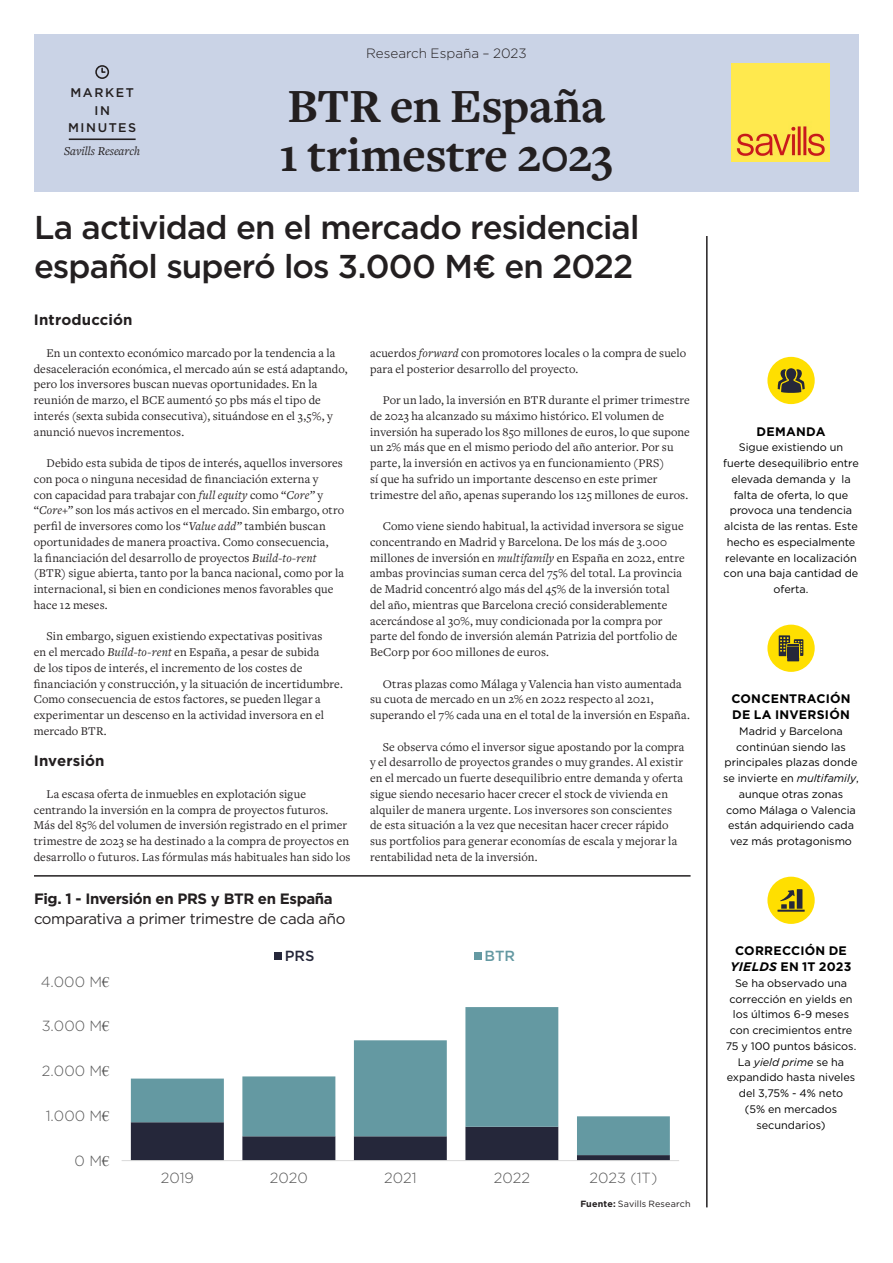
<style>
.page{position:relative;width:893px;height:1263px;background:#fff}
.page>*{position:absolute;margin:0;border:0;box-sizing:border-box;transform-origin:0 0}
.t1{font:700 49.5px/49.5px "Freight Text Pro";letter-spacing:-.01em;color:#231f20}
.Spotlight_Headline_G{font:500 33px/39.6px "Gotham";letter-spacing:-.025em;color:#231f20}
.t2{font:15px/19.5px "Gotham";letter-spacing:-.025em;color:#231f20}
.Spotlight_Body_Freig{font:700 15px "Gotham";letter-spacing:.01em;color:#231f20}
.t3{font:300 14.7px "Gotham";color:#595959}
.t4{font:500 14.7px "Gotham";color:#25273a}
.t5{font:500 14.7px "Gotham";color:#6499a2}
.t6{font:300 13.5px "Gotham";color:#231f20}
.t7{font:500 12.6px "Gotham";letter-spacing:.125em;color:#231f20}
.t8{font:italic 12.6px "Freight Text Pro";color:#231f20}
.Spotlight_Body_Freig-2{font:12.3px/15.8px "Freight Text Pro";letter-spacing:.01em;color:#231f20}
.MiM_Small_Headline_G{font:700 12.3px/15.8px "Gotham";letter-spacing:.02em;color:#000}
.MiM_Body_Gotham_1st{font:10.8px/15.8px "Gotham";color:#000;text-align:center}
.Spotlight_Credit_Rig{font:9px "Gotham";letter-spacing:.01em;color:#231f20}
.s1{font-style:italic}
.s2{font-weight:700}
.s3{font-family:"Times New Roman";font-weight:400}
</style>
<div class="page">
<svg style="left:131px;top:1155px;width:539px;height:5px;background:#444556"></svg>
<svg style="left:131px;top:1007px;width:539px;height:148px"></svg>
<hr style="left:122px;top:1160px;width:557px;height:1px;background:#d9d9d9">
<div style="left:274px;top:952px;width:8px;height:7px;background:#25273a"></div>
<div style="left:474px;top:952px;width:7px;height:7px;background:#6499a2"></div>
<hr style="left:706px;top:236px;width:2px;height:971px;background:#231f20">
<hr style="left:34px;top:875px;width:657px;height:2px;background:#231f20">
<div style="left:34px;top:34px;width:825px;height:157px;background:#cad3e6"></div>
<hr style="left:69px;top:138px;width:67px;height:2px;background:#231f20">
<div style="left:95px;top:65px;width:14px;height:14px;border:2px solid #231f20;border-radius:50%"></div>
<svg style="left:101px;top:67px;width:5px;height:6px"></svg>
<img style="left:731px;top:64px;width:98px;height:98px">
<div style="left:767px;top:877px;width:48px;height:47px;background:#ffdf00;border-radius:50%"></div>
<svg style="left:777px;top:889px;width:28px;height:23px"></svg>
<div style="left:767px;top:625px;width:48px;height:47px;background:#ffdf00;border-radius:50%"></div>
<svg style="left:779px;top:635px;width:24px;height:26px"></svg>
<div style="left:767px;top:357px;width:48px;height:47px;background:#ffdf00;border-radius:50%"></div>
<svg style="left:778px;top:368px;width:27px;height:25px"></svg>
<p class="t7" style="left:71px;top:85px;width:65px">MARKET</p>
<p class="t7" style="left:94px;top:102px;width:17px">IN</p>
<p class="t7" style="left:68px;top:119px;width:70px">MINUTES</p>
<p class="t8" style="left:64px;top:142px;width:78px">Savills Research</p>
<p class="t6" style="left:366px;top:44px;width:162px">Research España – 2023</p>
<p class="t1" style="left:280px;top:79px;width:335px">BTR en España<br>1 trimestre 2023</p>
<p class="Spotlight_Headline_G" style="left:34px;top:207px;width:607px">La actividad en el mercado residencial español superó los 3.000 M€ en 2022</p>
<p class="Spotlight_Body_Freig" style="left:34px;top:310px;width:100px">Introducción</p>
<p class="Spotlight_Body_Freig-2" style="left:34px;top:344px;width:315px;text-indent:13px">En un contexto económico marcado por la tendencia a la desaceleración económica, el mercado aún se está adaptando, pero los inversores buscan nuevas oportunidades. En la reunión de marzo, el BCE aumentó 50 pbs más el tipo de interés (sexta subida consecutiva), situándose en el 3,5%, y anunció nuevos incrementos.</p>
<p class="Spotlight_Body_Freig-2" style="left:34px;top:455px;width:312px;text-indent:13px">Debido esta subida de tipos de interés, aquellos inversores con poca o ninguna necesidad de financiación externa y<br>con capacidad para trabajar con <span class="s1">full equity</span> como “<span class="s1">Core”</span> y “<span class="s1">Core+”</span> son los más activos en el mercado. Sin embargo, otro perfil de inversores como los “<span class="s1">Value add”</span> también buscan oportunidades de manera proactiva. Como consecuencia,<br>la financiación del desarrollo de proyectos <span class="s1">Build-to-rent </span>(BTR) sigue abierta, tanto por la banca nacional, como por la internacional, si bien en condiciones menos favorables que hace 12 meses.</p>
<p class="Spotlight_Body_Freig-2" style="left:34px;top:628px;width:311px;text-indent:13px">Sin embargo, siguen existiendo expectativas positivas<br>en el mercado <span class="s1">Build-to-rent</span> en España, a pesar de subida<br>de los tipos de interés, el incremento de los costes de financiación y construcción, y la situación de incertidumbre.<br>Como consecuencia de estos factores, se pueden llegar a experimentar un descenso en la actividad inversora en el mercado BTR.</p>
<p class="Spotlight_Body_Freig" style="left:34px;top:751px;width:72px">Inversión</p>
<p class="Spotlight_Body_Freig-2" style="left:34px;top:785px;width:318px;text-indent:13px">La escasa oferta de inmuebles en explotación sigue centrando la inversión en la compra de proyectos futuros.<br>Más del 85% del volumen de inversión registrado en el primer trimestre de 2023 se ha destinado a la compra de proyectos en desarrollo o futuros. Las fórmulas más habituales han sido los</p>
<p class="t2" style="left:34px;top:889px;width:313px"><span class="s2">Fig. 1 - Inversión en PRS y BTR en España </span>comparativa a primer trimestre de cada año</p>
<p class="Spotlight_Body_Freig-2" style="left:370px;top:344px;width:318px">acuerdos <span class="s1">forward</span> con promotores locales o la compra de suelo para el posterior desarrollo del proyecto.</p>
<p class="Spotlight_Body_Freig-2" style="left:370px;top:392px;width:321px;text-indent:13px">Por un lado, la inversión en BTR durante el primer trimestre de 2023 ha alcanzado su máximo histórico. El volumen de inversión ha superado los 850 millones de euros, lo que supone un 2% más que en el mismo periodo del año anterior. Por su parte, la inversión en activos ya en funcionamiento (PRS)<br>sí que ha sufrido un importante descenso en este primer trimestre del año, apenas superando los 125 millones de euros.</p>
<p class="Spotlight_Body_Freig-2" style="left:370px;top:518px;width:316px;text-indent:13px">Como viene siendo habitual, la actividad inversora se sigue concentrando en Madrid y Barcelona. De los más de 3.000 millones de inversión en <span class="s1">multifamily</span> en España en 2022, entre ambas provincias suman cerca del 75% del total. La provincia de Madrid concentró algo más del 45% de la inversión total del año, mientras que Barcelona creció considerablemente acercándose al 30%, muy condicionada por la compra por parte del fondo de inversión alemán Patrizia del portfolio de BeCorp por 600 millones de euros.</p>
<p class="Spotlight_Body_Freig-2" style="left:370px;top:675px;width:321px;text-indent:13px">Otras plazas como Málaga y Valencia han visto aumentada su cuota de mercado en un 2% en 2022 respecto al 2021, superando el 7% cada una en el total de la inversión en España.</p>
<p class="Spotlight_Body_Freig-2" style="left:370px;top:738px;width:316px;text-indent:13px">Se observa cómo el inversor sigue apostando por la compra y el desarrollo de proyectos grandes o muy grandes. Al existir en el mercado un fuerte desequilibrio entre demanda y oferta sigue siendo necesario hacer crecer el stock de vivienda en alquiler de manera urgente. Los inversores son conscientes de esta situación a la vez que necesitan hacer crecer rápido sus portfolios para generar economías de escala y mejorar la rentabilidad neta de la inversión.</p>
<p class="t3" style="left:41px;top:972px;width:70px">4.000 M<span class="s3">€</span></p>
<p class="t3" style="left:42px;top:1017px;width:69px">3.000 M<span class="s3">€</span></p>
<p class="t3" style="left:42px;top:1062px;width:69px">2.000 M<span class="s3">€</span></p>
<p class="t3" style="left:46px;top:1106px;width:65px">1.000 M<span class="s3">€</span></p>
<p class="t3" style="left:75px;top:1151px;width:36px">0 M<span class="s3">€</span></p>
<p class="t4" style="left:285px;top:946px;width:31px">PRS</p>
<p class="t5" style="left:484px;top:946px;width:32px">BTR</p>
<p class="t3" style="left:161px;top:1168px;width:35px">2019</p>
<p class="t3" style="left:270px;top:1168px;width:40px">2020</p>
<p class="t3" style="left:384px;top:1168px;width:34px">2021</p>
<p class="t3" style="left:494px;top:1168px;width:38px">2022</p>
<p class="t3" style="left:589px;top:1168px;width:69px">2023 (1T)</p>
<p class="Spotlight_Credit_Rig" style="left:580px;top:1198px;width:112px"><span class="s2">Fuente:</span> Savills Research</p>
<p class="MiM_Small_Headline_G" style="left:757px;top:423px;width:70px">DEMANDA</p>
<p class="MiM_Body_Gotham_1st" style="left:723px;top:439px;width:137px">Sigue existiendo un fuerte desequilibrio entre elevada demanda y la falta de oferta, lo que provoca una tendencia alcista de las rentas. Este hecho es especialmente relevante en localización con una baja cantidad de oferta.</p>
<p class="MiM_Small_Headline_G" style="left:731px;top:691px;width:121px">CONCENTRACIÓN<br>DE LA INVERSIÓN</p>
<p class="MiM_Body_Gotham_1st" style="left:723px;top:723px;width:137px">Madrid y Barcelona continúan siendo las principales plazas donde se invierte en <span class="s1">multifamily</span>, aunque otras zonas como Málaga o Valencia están adquiriendo cada vez más protagonismo</p>
<p class="MiM_Small_Headline_G" style="left:730px;top:943px;width:123px;text-align:center">CORRECCIÓN DE<br><span class="s1">YIELDS</span> EN 1T 2023</p>
<p class="MiM_Body_Gotham_1st" style="left:726px;top:975px;width:132px">Se ha observado una corrección en yields en los últimos 6-9 meses con crecimientos entre<br>75 y 100 puntos básicos.<br>La <span class="s1">yield prime</span> se ha expandido hasta niveles del 3,75% - 4% neto<br>(5% en mercados secundarios)</p>
</div>
